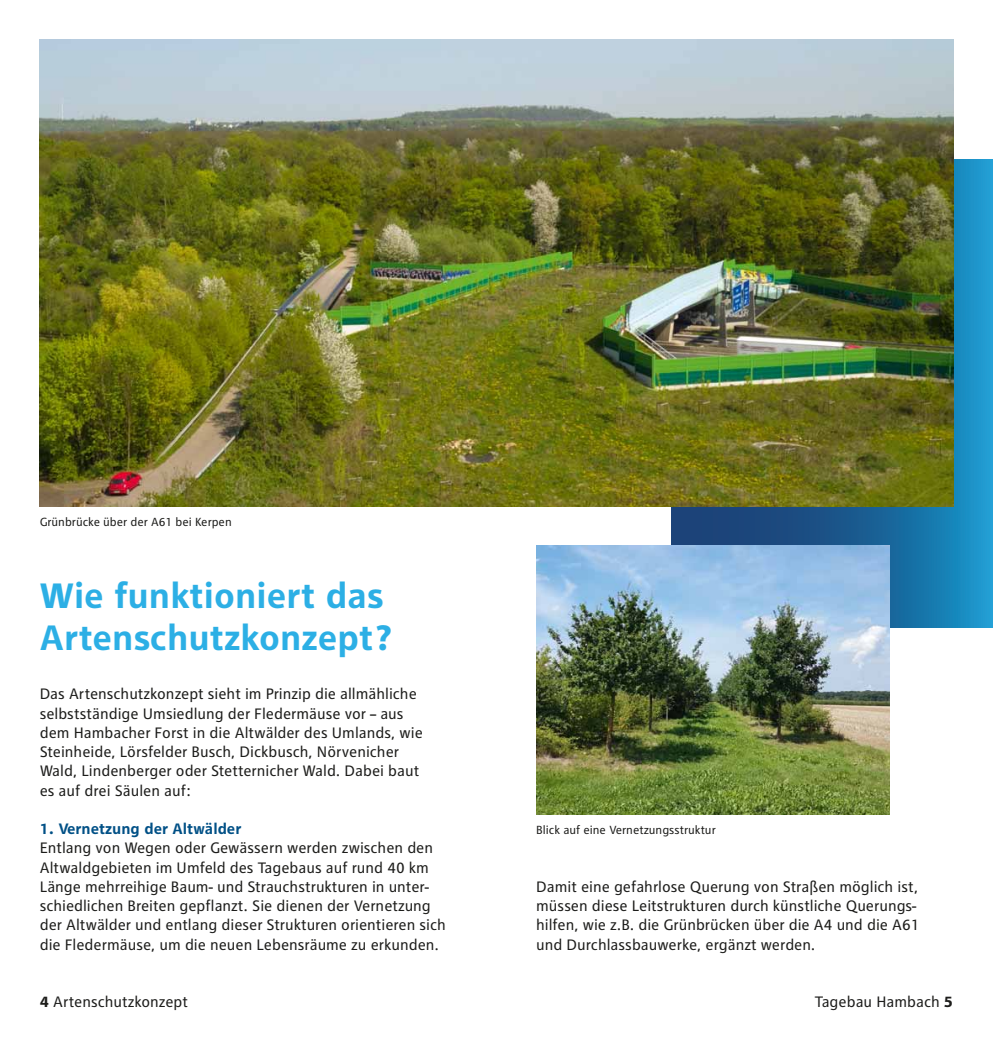
<style>
.page{position:relative;width:993px;height:1042px;background:#fff}
.page>*{position:absolute;margin:0;border:0;box-sizing:border-box;transform-origin:0 0}
.t1{font:700 36.75px/42px "RWE Text Big";color:#2cafe5}
.t2{font:15.75px/19.2px "RWE Text";color:#1d1d1b}
.t3{font:700 15.75px "RWE Text";color:#005086}
.t4{font:12.25px "RWE Text";color:#1d1d1b}
.s1{font-weight:700}
</style>
<div class="page">
<svg style="left:671px;top:160px;width:321px;height:467px;background:#1f77a2"></svg>
<img style="left:40px;top:39px;width:912px;height:468px">
<img style="left:536px;top:545px;width:353px;height:270px">
<p class="t4" style="left:40px;top:517px;width:193px">Grünbrücke über der A61 bei Kerpen</p>
<h1 class="t1" style="left:40px;top:578px;width:354px">Wie funktioniert das<br>Artenschutzkonzept?</h1>
<p class="t2" style="left:40px;top:686px;width:384px">Das Artenschutzkonzept sieht im Prinzip die allmähliche selbstständige Umsiedlung der Fledermäuse vor – aus dem Hambacher Forst in die Altwälder des Umlands, wie Steinheide, Lörsfelder Busch, Dickbusch, Nörvenicher Wald, Lindenberger oder Stetternicher Wald. Dabei baut es auf drei Säulen auf:</p>
<p class="t3" style="left:40px;top:823px;width:203px">1. Vernetzung der Altwälder</p>
<p class="t2" style="left:40px;top:840px;width:407px">Entlang von Wegen oder Gewässern werden zwischen den Altwaldgebieten im Umfeld des Tagebaus auf rund 40 km Länge mehrreihige Baum- und Strauchstrukturen in unter&shy;schiedlichen Breiten gepflanzt. Sie dienen der Vernetzung der Altwälder und entlang dieser Strukturen orientieren sich die Fledermäuse, um die neuen Lebensräume zu erkunden.</p>
<p class="t4" style="left:536px;top:825px;width:181px">Blick auf eine Vernetzungsstruktur</p>
<p class="t2" style="left:536px;top:878px;width:385px">Damit eine gefahrlose Querung von Straßen möglich ist, müssen diese Leitstrukturen durch künstliche Querungs&shy;hilfen, wie z.B. die Grünbrücken über die A4 und die A61 und Durchlassbauwerke, ergänzt werden.</p>
<p class="t2" style="left:40px;top:994px;width:150px"><span class="s1">4</span> Artenschutzkonzept</p>
<p class="t2" style="left:814px;top:994px;width:140px">Tagebau Hambach <span class="s1">5</span></p>
</div>
